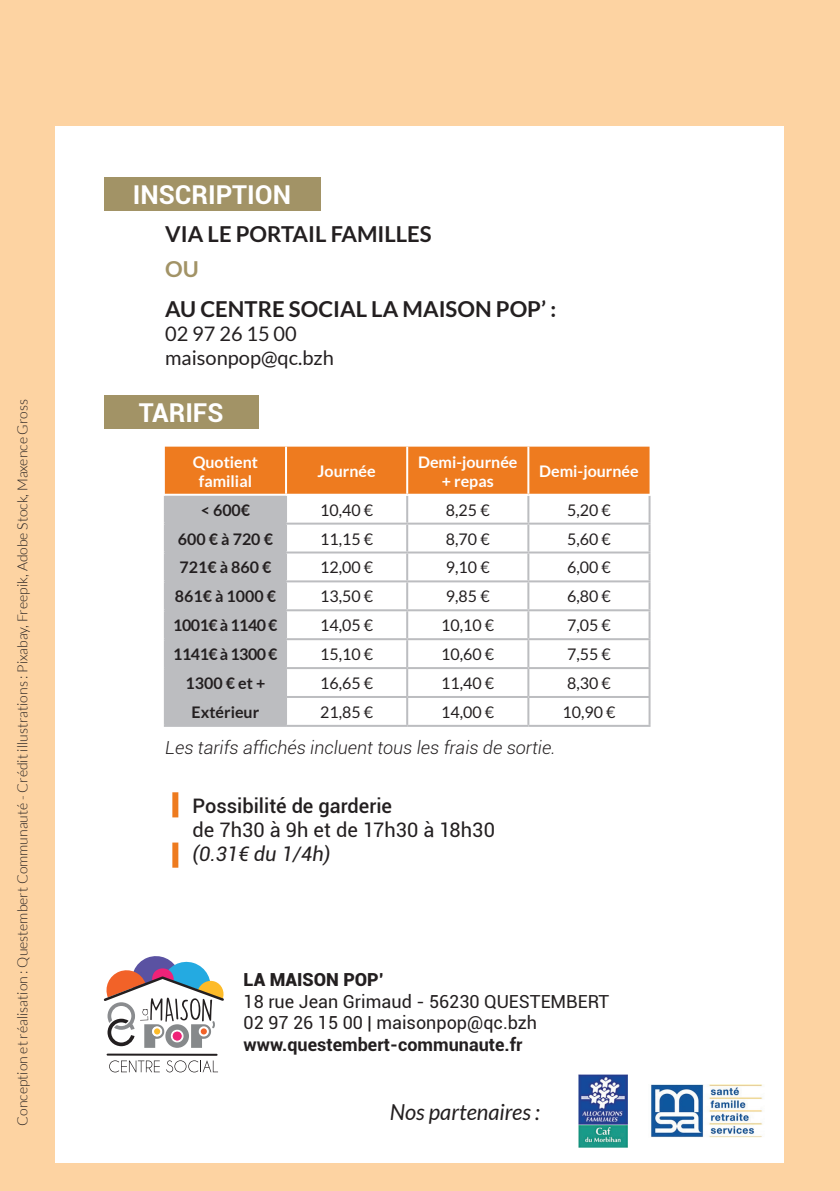
<style>
.page{position:relative;width:840px;height:1191px;background:#fff}
.page>*{position:absolute;margin:0;border:0;box-sizing:border-box;transform-origin:0 0}
.t1{font:700 26px "Roboto";color:#fff}
.t2{font:700 22px "Lato";color:#231f20}
.t3{font:italic 22px "Lato";color:#231f20}
.t4{font:700 22px "Lato";color:#a29366}
.t5{font:20px "Lato";color:#231f20}
.t6{font:20px "Roboto";letter-spacing:.005em;color:#231f20}
.t7{font:500 20px "Roboto";color:#231f20}
.t8{font:italic 20px "Roboto";color:#231f20}
.t9{font:18px "Roboto";color:#231f20}
.t10{font:italic 300 18px "Roboto";color:#231f20}
.t11{font:700 18px "Roboto";color:#231f20}
.t12{font:900 18px "Roboto";color:#231f20}
.t13{font:16px "Lato";color:#231f20}
.t14{font:700 16px/19.2px "Lato";color:#fff;text-align:center}
.t15{font:700 16px "Lato";color:#231f20}
.t16{font:700 16px "Lato";letter-spacing:-.03em;color:#231f20}
.t17{font:300 14px "Lato";color:#231f20}
</style>
<div class="page">
<div style="left:0;top:0;width:839px;height:1191px;background:#fdd3a2"></div>
<div style="left:56px;top:126px;width:727px;height:1036px;background:#fff"></div>
<svg style="left:109px;top:1060px;width:51px;height:12px"></svg>
<svg style="left:166px;top:1060px;width:52px;height:12px"></svg>
<svg style="left:104px;top:956px;width:120px;height:91px"></svg>
<hr style="left:107px;top:1053px;width:109px;height:2px;background:#231f20">
<div style="left:104px;top:177px;width:216px;height:34px;background:#a29366"></div>
<div style="left:104px;top:395px;width:154px;height:34px;background:#a29366"></div>
<svg style="left:172px;top:792px;width:6px;height:75px"></svg>
<img style="left:578px;top:1074px;width:49px;height:73px">
<img style="left:650px;top:1084px;width:113px;height:53px">
<svg style="left:165px;top:446px;width:484px;height:279px;background:#d39f76"></svg>
<svg style="left:287px;top:496px;width:361px;height:229px"></svg>
<hr style="left:164px;top:496px;width:2px;height:26px;background:#bcbdc0">
<hr style="left:285px;top:496px;width:2px;height:26px;background:#bcbdc0">
<hr style="left:406px;top:496px;width:2px;height:26px;background:#bcbdc0">
<hr style="left:527px;top:496px;width:2px;height:26px;background:#bcbdc0">
<hr style="left:648px;top:496px;width:2px;height:26px;background:#bcbdc0">
<hr style="left:164px;top:522px;width:122px;height:2px;background:#bcbdc0">
<hr style="left:164px;top:524px;width:2px;height:27px;background:#bcbdc0">
<hr style="left:286px;top:522px;width:121px;height:2px;background:#bcbdc0">
<hr style="left:285px;top:524px;width:2px;height:27px;background:#bcbdc0">
<hr style="left:407px;top:522px;width:121px;height:2px;background:#bcbdc0">
<hr style="left:406px;top:524px;width:2px;height:27px;background:#bcbdc0">
<hr style="left:528px;top:522px;width:122px;height:2px;background:#bcbdc0">
<hr style="left:527px;top:524px;width:2px;height:27px;background:#bcbdc0">
<hr style="left:648px;top:524px;width:2px;height:27px;background:#bcbdc0">
<hr style="left:164px;top:551px;width:122px;height:2px;background:#bcbdc0">
<hr style="left:164px;top:553px;width:2px;height:27px;background:#bcbdc0">
<hr style="left:286px;top:551px;width:121px;height:2px;background:#bcbdc0">
<hr style="left:285px;top:553px;width:2px;height:27px;background:#bcbdc0">
<hr style="left:407px;top:551px;width:121px;height:2px;background:#bcbdc0">
<hr style="left:406px;top:553px;width:2px;height:27px;background:#bcbdc0">
<hr style="left:528px;top:551px;width:122px;height:2px;background:#bcbdc0">
<hr style="left:527px;top:553px;width:2px;height:27px;background:#bcbdc0">
<hr style="left:648px;top:553px;width:2px;height:27px;background:#bcbdc0">
<hr style="left:164px;top:580px;width:122px;height:2px;background:#bcbdc0">
<hr style="left:164px;top:582px;width:2px;height:27px;background:#bcbdc0">
<hr style="left:286px;top:580px;width:121px;height:2px;background:#bcbdc0">
<hr style="left:285px;top:582px;width:2px;height:27px;background:#bcbdc0">
<hr style="left:407px;top:580px;width:121px;height:2px;background:#bcbdc0">
<hr style="left:406px;top:582px;width:2px;height:27px;background:#bcbdc0">
<hr style="left:528px;top:580px;width:122px;height:2px;background:#bcbdc0">
<hr style="left:527px;top:582px;width:2px;height:27px;background:#bcbdc0">
<hr style="left:648px;top:582px;width:2px;height:27px;background:#bcbdc0">
<hr style="left:164px;top:609px;width:122px;height:2px;background:#bcbdc0">
<hr style="left:164px;top:611px;width:2px;height:27px;background:#bcbdc0">
<hr style="left:286px;top:609px;width:121px;height:2px;background:#bcbdc0">
<hr style="left:285px;top:611px;width:2px;height:27px;background:#bcbdc0">
<hr style="left:407px;top:609px;width:121px;height:2px;background:#bcbdc0">
<hr style="left:406px;top:611px;width:2px;height:27px;background:#bcbdc0">
<hr style="left:528px;top:609px;width:122px;height:2px;background:#bcbdc0">
<hr style="left:527px;top:611px;width:2px;height:27px;background:#bcbdc0">
<hr style="left:648px;top:611px;width:2px;height:27px;background:#bcbdc0">
<hr style="left:164px;top:638px;width:122px;height:2px;background:#bcbdc0">
<hr style="left:164px;top:640px;width:2px;height:27px;background:#bcbdc0">
<hr style="left:286px;top:638px;width:121px;height:2px;background:#bcbdc0">
<hr style="left:285px;top:640px;width:2px;height:27px;background:#bcbdc0">
<hr style="left:407px;top:638px;width:121px;height:2px;background:#bcbdc0">
<hr style="left:406px;top:640px;width:2px;height:27px;background:#bcbdc0">
<hr style="left:528px;top:638px;width:122px;height:2px;background:#bcbdc0">
<hr style="left:527px;top:640px;width:2px;height:27px;background:#bcbdc0">
<hr style="left:648px;top:640px;width:2px;height:27px;background:#bcbdc0">
<hr style="left:164px;top:667px;width:122px;height:2px;background:#bcbdc0">
<hr style="left:164px;top:669px;width:2px;height:27px;background:#bcbdc0">
<hr style="left:286px;top:667px;width:121px;height:2px;background:#bcbdc0">
<hr style="left:285px;top:669px;width:2px;height:27px;background:#bcbdc0">
<hr style="left:407px;top:667px;width:121px;height:2px;background:#bcbdc0">
<hr style="left:406px;top:669px;width:2px;height:27px;background:#bcbdc0">
<hr style="left:528px;top:667px;width:122px;height:2px;background:#bcbdc0">
<hr style="left:527px;top:669px;width:2px;height:27px;background:#bcbdc0">
<hr style="left:648px;top:669px;width:2px;height:27px;background:#bcbdc0">
<hr style="left:164px;top:696px;width:122px;height:2px;background:#bcbdc0">
<hr style="left:164px;top:698px;width:2px;height:27px;background:#bcbdc0">
<hr style="left:286px;top:696px;width:121px;height:2px;background:#bcbdc0">
<hr style="left:285px;top:698px;width:2px;height:27px;background:#bcbdc0">
<hr style="left:407px;top:696px;width:121px;height:2px;background:#bcbdc0">
<hr style="left:406px;top:698px;width:2px;height:27px;background:#bcbdc0">
<hr style="left:528px;top:696px;width:122px;height:2px;background:#bcbdc0">
<hr style="left:527px;top:698px;width:2px;height:27px;background:#bcbdc0">
<hr style="left:648px;top:698px;width:2px;height:27px;background:#bcbdc0">
<hr style="left:164px;top:725px;width:122px;height:2px;background:#bcbdc0">
<hr style="left:286px;top:725px;width:121px;height:2px;background:#bcbdc0">
<hr style="left:407px;top:725px;width:121px;height:2px;background:#bcbdc0">
<hr style="left:528px;top:725px;width:122px;height:2px;background:#bcbdc0">
<hr style="left:285px;top:446px;width:2px;height:48px;background:#fff">
<hr style="left:406px;top:446px;width:2px;height:48px;background:#fff">
<hr style="left:527px;top:446px;width:2px;height:48px;background:#fff">
<hr style="left:164px;top:494px;width:122px;height:2px;background:#fff">
<hr style="left:286px;top:494px;width:121px;height:2px;background:#fff">
<hr style="left:407px;top:494px;width:121px;height:2px;background:#fff">
<hr style="left:528px;top:494px;width:122px;height:2px;background:#fff">
<p class="t17" style="left:15px;top:1125px;width:728px;rotate:-90deg">Conception et réalisation : Questembert Communauté - Crédit illustrations : Pixabay, Freepik, Adobe Stock, Maxence Gross</p>
<p class="t1" style="left:133px;top:176px;width:160px">INSCRIPTION</p>
<p class="t2" style="left:165px;top:221px;width:268px">VIA LE PORTAIL FAMILLES</p>
<p class="t4" style="left:165px;top:256px;width:35px">OU</p>
<p class="t2" style="left:165px;top:296px;width:392px">AU CENTRE SOCIAL LA MAISON POP’ :</p>
<p class="t5" style="left:165px;top:322px;width:133px">02 97 26 15 00</p>
<p class="t5" style="left:165px;top:346px;width:170px">maisonpop@qc.bzh</p>
<p class="t1" style="left:139px;top:394px;width:86px">TARIFS</p>
<p class="t14" style="left:193px;top:452px;width:67px">Quotient familial</p>
<p class="t14" style="left:317px;top:461px;width:59px">Journée</p>
<p class="t14" style="left:418px;top:452px;width:101px">Demi-journée + repas</p>
<p class="t14" style="left:539px;top:461px;width:101px">Demi-journée</p>
<p class="t15" style="left:200px;top:500px;width:51px">&lt; 600€</p>
<p class="t13" style="left:320px;top:501px;width:54px">10,40 €</p>
<p class="t13" style="left:445px;top:501px;width:45px">8,25 €</p>
<p class="t13" style="left:567px;top:501px;width:45px">5,20 €</p>
<p class="t15" style="left:178px;top:529px;width:96px">600 € à 720 €</p>
<p class="t13" style="left:320px;top:530px;width:54px">11,15 €</p>
<p class="t13" style="left:445px;top:530px;width:45px">8,70 €</p>
<p class="t13" style="left:567px;top:530px;width:45px">5,60 €</p>
<p class="t15" style="left:179px;top:558px;width:93px">721€ à 860 €</p>
<p class="t13" style="left:320px;top:558px;width:54px">12,00 €</p>
<p class="t13" style="left:445px;top:558px;width:45px">9,10 €</p>
<p class="t13" style="left:567px;top:558px;width:45px">6,00 €</p>
<p class="t15" style="left:175px;top:587px;width:103px">861€ à 1000 €</p>
<p class="t13" style="left:320px;top:587px;width:54px">13,50 €</p>
<p class="t13" style="left:445px;top:587px;width:45px">9,85 €</p>
<p class="t13" style="left:567px;top:587px;width:45px">6,80 €</p>
<p class="t16" style="left:173px;top:616px;width:106px">1001€ à 1140 €</p>
<p class="t13" style="left:320px;top:616px;width:54px">14,05 €</p>
<p class="t13" style="left:441px;top:616px;width:54px">10,10 €</p>
<p class="t13" style="left:567px;top:616px;width:45px">7,05 €</p>
<p class="t16" style="left:173px;top:645px;width:106px">1141€ à 1300 €</p>
<p class="t13" style="left:320px;top:645px;width:54px">15,10 €</p>
<p class="t13" style="left:441px;top:645px;width:54px">10,60 €</p>
<p class="t13" style="left:567px;top:645px;width:45px">7,55 €</p>
<p class="t15" style="left:185px;top:674px;width:81px">1300 € et +</p>
<p class="t13" style="left:320px;top:674px;width:54px">16,65 €</p>
<p class="t13" style="left:441px;top:674px;width:54px">11,40 €</p>
<p class="t13" style="left:567px;top:674px;width:45px">8,30 €</p>
<p class="t15" style="left:191px;top:703px;width:69px">Extérieur</p>
<p class="t13" style="left:320px;top:703px;width:54px">21,85 €</p>
<p class="t13" style="left:441px;top:703px;width:54px">14,00 €</p>
<p class="t13" style="left:562px;top:703px;width:54px">10,90 €</p>
<p class="t10" style="left:165px;top:735px;width:391px">Les tarifs affichés incluent tous les frais de sortie.</p>
<p class="t7" style="left:192px;top:791px;width:201px">Possibilité de garderie</p>
<p class="t6" style="left:192px;top:815px;width:304px">de 7h30 à 9h et de 17h30 à 18h30</p>
<p class="t8" style="left:192px;top:839px;width:139px">(0.31€ du 1/4h)</p>
<p class="t12" style="left:243px;top:967px;width:142px">LA MAISON POP’</p>
<p class="t9" style="left:243px;top:988px;width:367px">18 rue Jean Grimaud - 56230 QUESTEMBERT</p>
<p class="t9" style="left:243px;top:1010px;width:295px">02 97 26 15 00 | maisonpop@qc.bzh</p>
<p class="t11" style="left:243px;top:1031px;width:280px">www.questembert-communaute.fr</p>
<p class="t3" style="left:389px;top:1099px;width:151px">Nos partenaires :</p>
</div>
